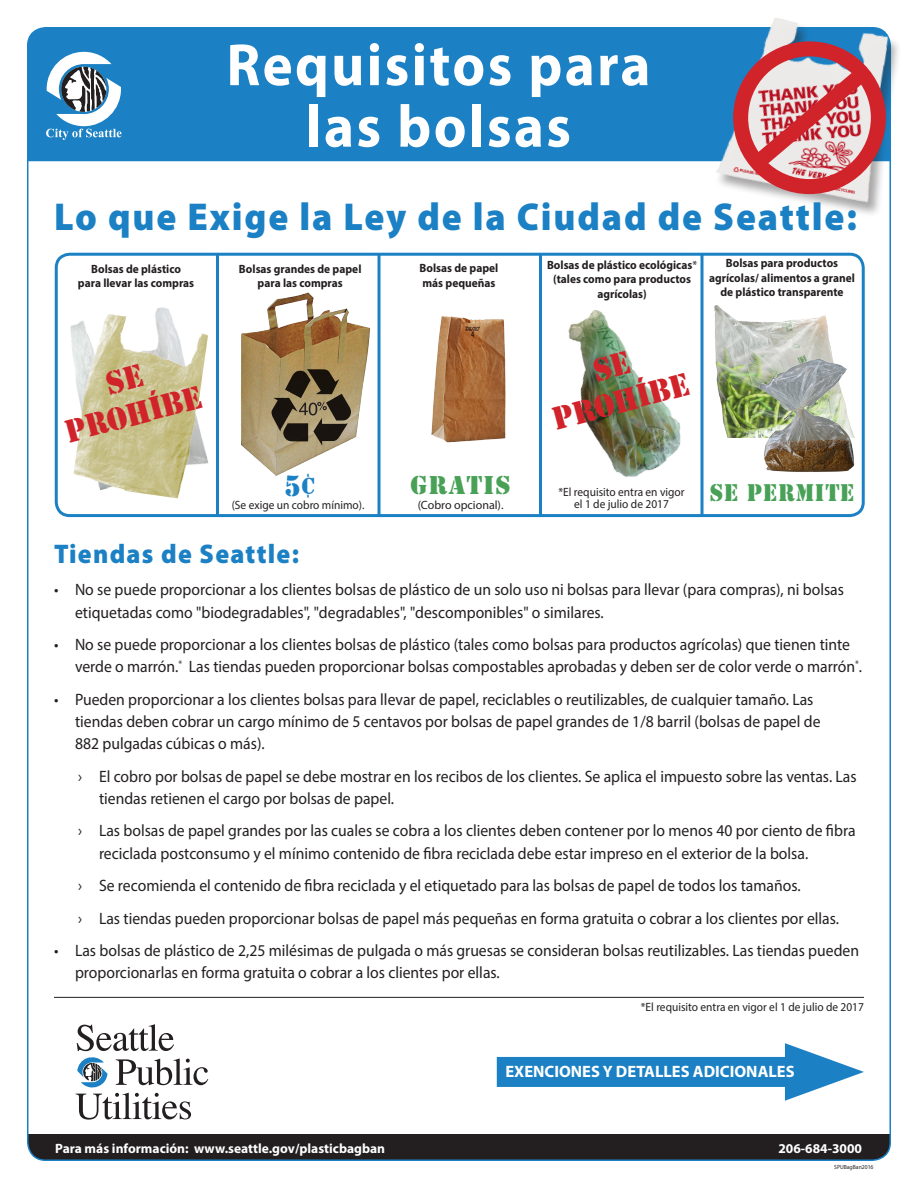
<style>
.page{position:relative;width:918px;height:1188px;background:#fff}
.page>*{position:absolute;margin:0;border:0;box-sizing:border-box;transform-origin:0 0}
.t1{font:700 60px/61.5px "Myriad Pro";letter-spacing:.04em;color:#fff;text-align:center;scale:.95 1}
.Basic{font:900 39px "Myriad Pro";letter-spacing:.05em;color:#1b81c4;scale:.95 1}
.t2{font:30px/36px "Stencil Std";color:#d1232a;text-align:center;scale:.95 1}
.Basic-2{font:900 27px "Myriad Pro";letter-spacing:.05em;color:#1b81c4;scale:.95 1}
.t3{font:27px "Stencil Std";color:#1b81c4;scale:.95 1}
.t4{font:24px "Stencil Std";letter-spacing:.06em;color:#48a156}
.t5{font:22.5px "Stencil Std";letter-spacing:.04em;color:#48a156;scale:.95 1}
.t6{font:16.5px/22px "Myriad Pro";color:#231f20;scale:.95 1}
.t7{font:700 16.5px "Myriad Pro";color:#fff}
.t8{font:700 13.5px "Myriad Pro";color:#fff}
.t9{font:700 12px/14.4px "Myriad Pro";color:#231f20;text-align:center;scale:.95 1}
.t10{font:12px "Myriad Pro";color:#231f20;scale:.95 1}
.t11{font:12px "Myriad Pro";color:#231f20}
.t12{font:6px "Myriad Pro";color:#231f20;scale:.95 1}
.s1{font-weight:400}
</style>
<div class="page">
<div style="left:28px;top:1134px;width:862px;height:26px;background:#231f20"></div>
<div style="left:28px;top:28px;width:862px;height:133px;background:#1b81c4"></div>
<svg style="left:700px;top:257px;width:4px;height:256px"></svg>
<hr style="left:216px;top:254px;width:3px;height:262px;background:#1b81c4">
<hr style="left:378px;top:254px;width:3px;height:262px;background:#1b81c4">
<hr style="left:539px;top:254px;width:3px;height:262px;background:#1b81c4">
<div style="left:55px;top:253px;width:810px;height:264px;border:3px solid #1b81c4;border-radius:14px"></div>
<div style="left:714px;top:18px;width:188px;height:200px;background:#231f20;opacity:.4"></div>
<img style="left:714px;top:18px;width:188px;height:188px">
<svg style="left:76px;top:1024px;width:132px;height:96px"></svg>
<img style="left:703px;top:297px;width:161px;height:141px">
<img style="left:757px;top:357px;width:99px;height:115px">
<hr style="left:54px;top:997px;width:810px;height:1px;background:#231f20">
<div style="left:497px;top:1057px;width:317px;height:30px;background:#1b81c4"></div>
<svg style="left:785px;top:1043px;width:79px;height:58px"></svg>
<div style="left:733px;top:41px;width:153px;height:153px;border:15px solid #d1232a;border-radius:50%"></div>
<svg style="left:735px;top:51px;width:150px;height:134px;background:#cf8088"></svg>
<img style="left:431px;top:316px;width:75px;height:127px">
<img style="left:240px;top:292px;width:130px;height:184px">
<svg style="left:271px;top:369px;width:80px;height:77px;background:#6f6248"></svg>
<svg style="left:46px;top:52px;width:76px;height:88px"></svg>
<img style="left:568px;top:300px;width:147px;height:196px">
<img style="left:54px;top:294px;width:116px;height:209px">
<img style="left:72px;top:312px;width:137px;height:187px">
<p class="t1" style="left:226px;top:32px;width:448px">Requisitos para las bolsas</p>
<p class="Basic" style="left:54px;top:190px;width:847px">Lo que Exige la Ley de la Ciudad de Seattle:</p>
<p class="t9" style="left:78px;top:261px;width:124px">Bolsas de plástico<br>para llevar las compras</p>
<p class="t9" style="left:239px;top:261px;width:130px">Bolsas grandes de papel para las compras</p>
<p class="t2" style="left:53px;top:380px;width:148px;rotate:-15deg">SE<br>PROHÍBE</p>
<p class="t3" style="left:284px;top:469px;width:35px">5¢</p>
<p class="t10" style="left:232px;top:497px;width:141px">(Se exige un cobro mínimo).</p>
<p class="t9" style="left:420px;top:261px;width:84px;text-align:left">Bolsas de papel más pequeñas</p>
<p class="t4" style="left:410px;top:469px;width:102px">GRATIS</p>
<p class="t11" style="left:418px;top:497px;width:87px">(Cobro opcional).</p>
<p class="t9" style="left:547px;top:257px;width:160px">Bolsas de plástico ecológicas<span class="s1">* </span>(tales como para productos agrícolas)</p>
<p class="t9" style="left:709px;top:256px;width:155px">Bolsas para productos agrícolas/ alimentos a granel de plástico transparente</p>
<p class="t2" style="left:540px;top:367px;width:148px;rotate:-15deg">SE<br>PROHÍBE</p>
<p class="t10" style="left:559px;top:485px;width:134px">*El requisito entra en vigor</p>
<p class="t5" style="left:710px;top:478px;width:154px">SE PERMITE</p>
<p class="t10" style="left:574px;top:497px;width:101px">el 1 de julio de 2017</p>
<p class="Basic-2" style="left:54px;top:536px;width:259px">Tiendas de Seattle:</p>
<p class="t6" style="left:75px;top:579px;width:811px;text-indent:-21px">• No se puede proporcionar a los clientes bolsas de plástico de un solo uso ni bolsas para llevar (para compras), ni bolsas etiquetadas como "biodegradables", "degradables", "descomponibles" o similares.</p>
<p class="t6" style="left:75px;top:633px;width:830px;text-indent:-21px">• No se puede proporcionar a los clientes bolsas de plástico (tales como bolsas para productos agrícolas) que tienen tinte verde o marrón.<sup>*</sup> Las tiendas pueden proporcionar bolsas compostables aprobadas y deben ser de color verde o marrón<sup>*</sup>.</p>
<p class="t6" style="left:75px;top:688px;width:786px;text-indent:-21px">• Pueden proporcionar a los clientes bolsas para llevar de papel, reciclables o reutilizables, de cualquier tamaño. Las tiendas deben cobrar un cargo mínimo de 5 centavos por bolsas de papel grandes de 1/8 barril (bolsas de papel de<br>882 pulgadas cúbicas o más).</p>
<p class="t6" style="left:99px;top:765px;width:799px;text-indent:-21px">› El cobro por bolsas de papel se debe mostrar en los recibos de los clientes. Se aplica el impuesto sobre las ventas. Las tiendas retienen el cargo por bolsas de papel.</p>
<p class="t6" style="left:99px;top:820px;width:798px;text-indent:-21px">› Las bolsas de papel grandes por las cuales se cobra a los clientes deben contener por lo menos 40 por ciento de fibra reciclada postconsumo y el mínimo contenido de fibra reciclada debe estar impreso en el exterior de la bolsa.</p>
<p class="t6" style="left:78px;top:874px;width:762px">› Se recomienda el contenido de fibra reciclada y el etiquetado para las bolsas de papel de todos los tamaños.</p>
<p class="t6" style="left:78px;top:907px;width:803px">› Las tiendas pueden proporcionar bolsas de papel más pequeñas en forma gratuita o cobrar a los clientes por ellas.</p>
<p class="t6" style="left:75px;top:940px;width:827px;text-indent:-21px">• Las bolsas de plástico de 2,25 milésimas de pulgada o más gruesas se consideran bolsas reutilizables. Las tiendas pueden proporcionarlas en forma gratuita o cobrar a los clientes por ellas.</p>
<p class="t10" style="left:641px;top:1000px;width:236px">*El requisito entra en vigor el 1 de julio de 2017</p>
<p class="t7" style="left:505px;top:1061px;width:291px">EXENCIONES Y DETALLES ADICIONALES</p>
<p class="t8" style="left:55px;top:1139px;width:332px">Para más información: www.seattle.gov/plasticbagban</p>
<p class="t8" style="left:778px;top:1139px;width:85px">206-684-3000</p>
<p class="t12" style="left:834px;top:1163px;width:43px">SPUBagBan2016</p>
</div>
